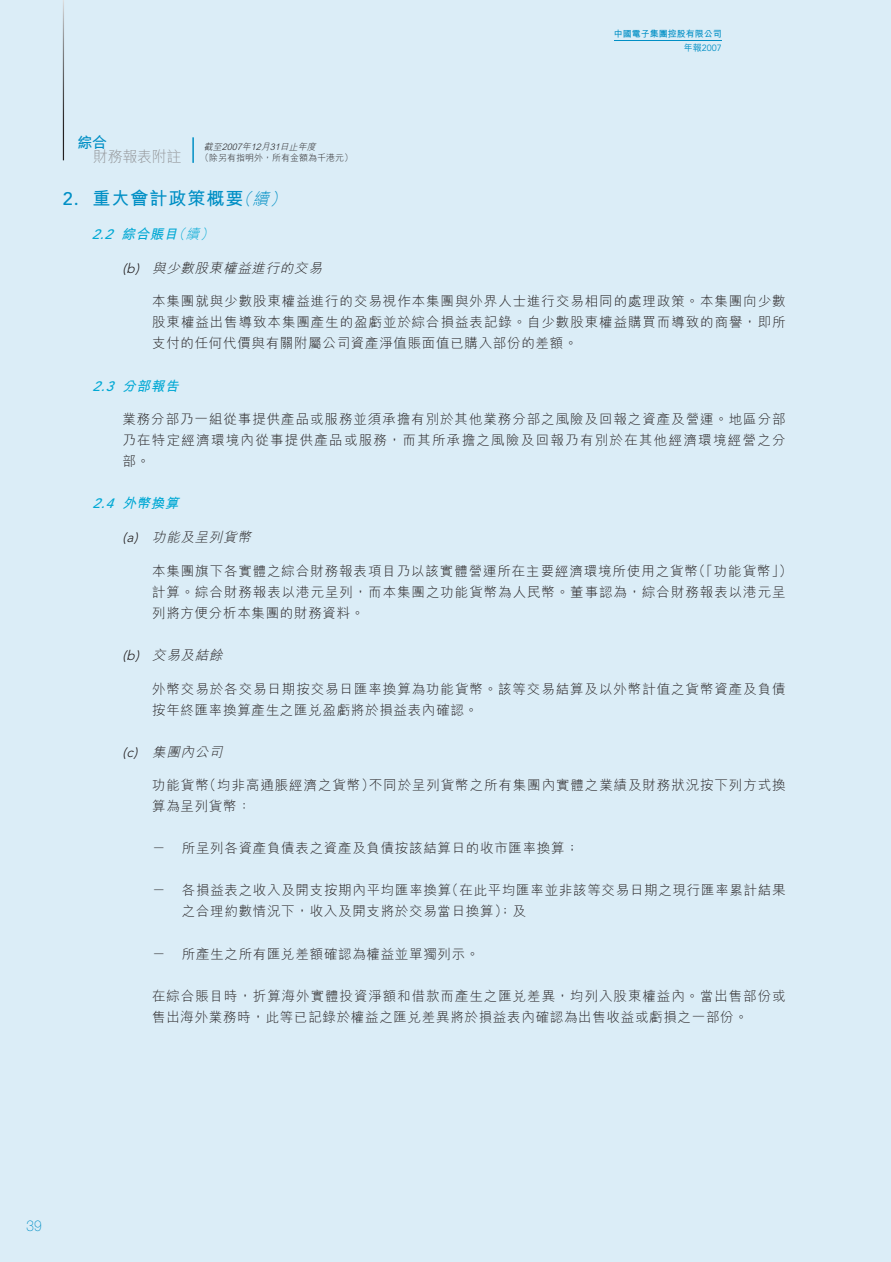
<style>
.page{position:relative;width:891px;height:1262px;background:#dbedf7}
.page>*{position:absolute;margin:0;border:0;box-sizing:border-box;transform-origin:0 0}
.t1{font:18px "M Hei HK Bold E Ten B5 H";letter-spacing:.055em;color:#008fc5}
.t2{font:15px "M Hei HK Light E Ten B5 H";letter-spacing:-.02em;color:#939598}
.t3{font:100 15px "Helvetica Neue LT Std";color:#008fc5;scale:.9 1}
.t4{font:15px "M Hei HK Bold E Ten B5 H";color:#008fc5}
.t5{font:13.5px/21px "M Hei HK Light E Ten B5 H";letter-spacing:.065em;color:#231f20}
.t6{font:italic 13.5px "M Hei HK Light E Ten B5 H";color:#231f20}
.t7{font:italic 13.5px "M Hei HK Bold E Ten B5 H";color:#00a8d4}
.t8{font:9px "M Hei HK Light E Ten B5 H";color:#231f20}
.t9{font:italic 9px "M Hei HK Light E Ten B5 H";color:#231f20}
.t10{font:9px "M Hei HK Bold E Ten B5 H";color:#008fc5}
.t11{font:9px "Avenir LT Std";color:#008fc5}
.s1{font-family:"M Hei HK Medium E Ten B5 H"}
.s2{font-family:"Avenir LT Std";font-weight:500}
.s3{font-family:"M Hei HK Light E Ten B5 H";font-style:italic;font-size:16.5px}
.s4{font-family:"M Hei HK Light E Ten B5 H"}
.s5{font-family:"Avenir LT Std";font-weight:300}
</style>
<div class="page">
<hr style="left:615px;top:40px;width:107px;height:1px;background:#008fc5">
<hr style="left:192px;top:137px;width:2px;height:26px;background:#008fc5">
<hr style="left:63px;top:0;width:1px;height:160px;background:#fff">
<p class="t10" style="left:614px;top:30px;width:109px">中國電子集團控股有限公司</p>
<p class="t11" style="left:684px;top:42px;width:40px"><span class="s1">年報</span>2007</p>
<p class="t4" style="left:77px;top:136px;width:31px">綜合</p>
<p class="t2" style="left:93px;top:151px;width:90px">財務報表附註</p>
<h1 class="t1" style="left:63px;top:192px;width:229px"><span class="s2">2.</span> 重大會計政策概要<span class="s3">（續）</span></h1>
<p class="t7" style="left:92px;top:229px;width:127px"><span class="s2">2.2</span> 綜合賬目<span class="s4">（續）</span></p>
<p class="t6" style="left:122px;top:262px;width:204px"><span class="s5">(b)</span> 與少數股東權益進行的交易</p>
<p class="t5" style="left:152px;top:293px;width:635px;text-align:justify">本集團就與少數股東權益進行的交易視作本集團與外界人士進行交易相同的處理政策。本集團向少數股東權益出售導致本集團產生的盈虧並於綜合損益表記錄。自少數股東權益購買而導致的商譽，即所支付的任何代價與有關附屬公司資產淨值賬面值已購入部份的差額。</p>
<p class="t7" style="left:93px;top:380px;width:91px"><span class="s2">2.3</span> 分部報告</p>
<p class="t5" style="left:122px;top:410px;width:665px;text-align:justify">業務分部乃一組從事提供產品或服務並須承擔有別於其他業務分部之風險及回報之資產及營運。地區分部乃在特定經濟環境內從事提供產品或服務，而其所承擔之風險及回報乃有別於在其他經濟環境經營之分部。</p>
<p class="t7" style="left:93px;top:498px;width:91px"><span class="s2">2.4</span> 外幣換算</p>
<p class="t6" style="left:122px;top:532px;width:133px"><span class="s5">(a)</span> 功能及呈列貨幣</p>
<p class="t5" style="left:152px;top:562px;width:642px">本集團旗下各實體之綜合財務報表項目乃以該實體營運所在主要經濟環境所使用之貨幣（「功能貨幣」）計算。綜合財務報表以港元呈列，而本集團之功能貨幣為人民幣。董事認為，綜合財務報表以港元呈列將方便分析本集團的財務資料。</p>
<p class="t6" style="left:122px;top:649px;width:105px"><span class="s5">(b)</span> 交易及結餘</p>
<p class="t5" style="left:152px;top:680px;width:635px">外幣交易於各交易日期按交易日匯率換算為功能貨幣。該等交易結算及以外幣計值之貨幣資產及負債按年終匯率換算產生之匯兌盈虧將於損益表內確認。</p>
<p class="t6" style="left:122px;top:746px;width:105px"><span class="s5">(c)</span> 集團內公司</p>
<p class="t5" style="left:152px;top:776px;width:635px">功能貨幣（均非高通脹經濟之貨幣）不同於呈列貨幣之所有集團內實體之業績及財務狀況按下列方式換算為呈列貨幣：</p>
<p class="t5" style="left:152px;top:839px;width:428px">－ 所呈列各資產負債表之資產及負債按該結算日的收市匯率換算；</p>
<p class="t5" style="left:182px;top:881px;width:605px;text-indent:-30px">－ 各損益表之收入及開支按期內平均匯率換算（在此平均匯率並非該等交易日期之現行匯率累計結果之合理約數情況下，收入及開支將於交易當日換算）；及</p>
<p class="t5" style="left:152px;top:944px;width:329px">－ 所產生之所有匯兌差額確認為權益並單獨列示。</p>
<p class="t5" style="left:152px;top:986px;width:635px">在綜合賬目時，折算海外實體投資淨額和借款而產生之匯兌差異，均列入股東權益內。當出售部份或售出海外業務時，此等已記錄於權益之匯兌差異將於損益表內確認為出售收益或虧損之一部份。</p>
<p class="t9" style="left:204px;top:143px;width:116px">截至2007年12月31日止年度</p>
<p class="t8" style="left:200px;top:154px;width:154px">（除另有指明外，所有金額為千港元）</p>
<p class="t3" style="left:27px;top:1217px;width:18px">39</p>
</div>
